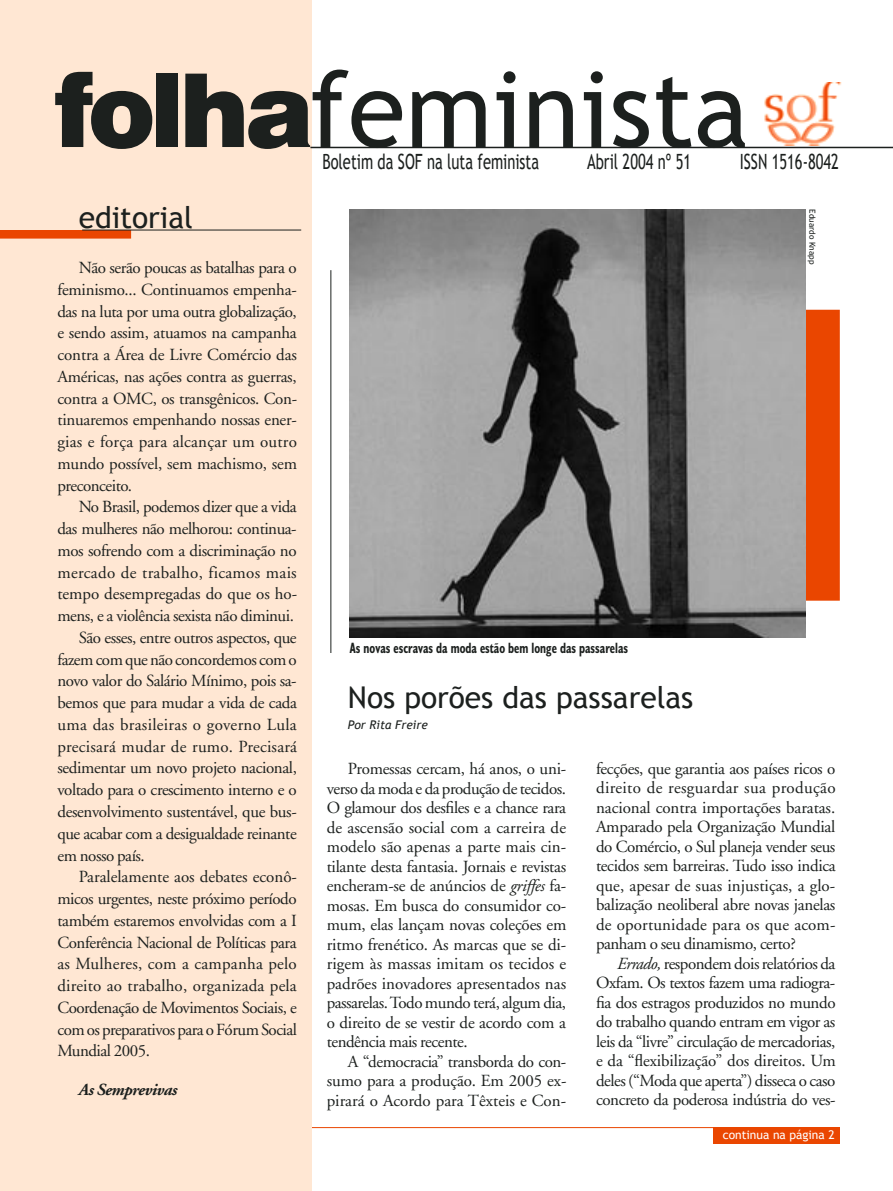
<style>
.page{position:relative;width:893px;height:1191px;background:#fff}
.page>*{position:absolute;margin:0;border:0;box-sizing:border-box;transform-origin:0 0}
.t1{font:105px "Trebuchet MS";color:#1c201e}
.titulinho{font:30px "Trebuchet MS";color:#1c201e}
.t2{font:21px "Trebuchet MS";color:#1c201e;scale:.7 1}
.texto{font:16.95px/21.8px "Adobe Garamond";letter-spacing:-.03em;color:#1c201e;text-align:justify}
.texto-2{font:italic 700 16.95px "Adobe Garamond";letter-spacing:-.03em;color:#1c201e}
.Legenda{font:700 condensed 15px "Humanist 521 BT";color:#1c201e;scale:.8 1}
.t3{font:12px "Trebuchet MS";color:#fff}
.autor{font:italic 12px "Trebuchet MS";color:#1c201e}
.crédito{font:8.25px "Trebuchet MS";color:#1c201e}
.s1{font-family:"Swiss 721 BT";font-weight:900;font-size:102px}
.s2{font-style:italic}
</style>
<div class="page">
<div style="left:750px;top:310px;width:89px;height:290px;background:#ea4600"></div>
<div style="left:749px;top:310px;width:91px;height:290px;border:2px solid #ea4600"></div>
<hr style="left:251px;top:1127px;width:589px;height:1px;background:#ea4600">
<div style="left:713px;top:1127px;width:127px;height:17px;background:#ea4600"></div>
<div style="left:0;top:0;width:311px;height:1191px;background:#ffe7d3"></div>
<hr style="left:310px;top:147px;width:583px;height:1px;background:#1c201e">
<img style="left:764px;top:82px;width:78px;height:63px">
<svg style="left:0;top:230px;width:131px;height:8px"></svg>
<hr style="left:82px;top:230px;width:219px;height:1px;background:#1c201e">
<hr style="left:331px;top:270px;width:1px;height:383px;background:#1c201e">
<img style="left:350px;top:209px;width:456px;height:428px">
<p class="t1" style="left:54px;top:48px;width:696px"><span class="s1">folha</span>feminista</p>
<p class="t2" style="left:322px;top:149px;width:311px">Boletim da SOF na luta feminista</p>
<p class="t2" style="left:587px;top:149px;width:150px">Abril 2004 nº 51</p>
<p class="t2" style="left:740px;top:149px;width:143px">ISSN 1516-8042</p>
<p class="titulinho" style="left:79px;top:199px;width:116px">editorial</p>
<p class="crédito" style="left:817px;top:209px;width:57px;rotate:90deg">Eduardo Knapp</p>
<p class="texto" style="left:57px;top:257px;width:241px;text-indent:21px">Não serão poucas as batalhas para o feminismo... Continuamos empenha&shy;das na luta por uma outra globalização, e sendo assim, atuamos na campanha contra a Área de Livre Comércio das Américas, nas ações contra as guerras, contra a OMC, os transgênicos. Con&shy;tinuaremos empenhando nossas ener&shy;gias e força para alcançar um outro mundo possível, sem machismo, sem preconceito.</p>
<p class="texto" style="left:57px;top:496px;width:241px;text-indent:21px">No Brasil, podemos dizer que a vida das mulheres não melhorou: continua&shy;mos sofrendo com a discriminação no mercado de trabalho, ficamos mais tempo desempregadas do que os ho&shy;mens, e a violência sexista não diminui.</p>
<p class="texto" style="left:57px;top:627px;width:241px;text-indent:21px">São esses, entre outros aspectos, que fazem com que não concordemos com o novo valor do Salário Mínimo, pois sa&shy;bemos que para mudar a vida de cada uma das brasileiras o governo Lula precisará mudar de rumo. Precisará sedimentar um novo projeto nacional, voltado para o crescimento interno e o desenvolvimento sustentável, que bus&shy;que acabar com a desigualdade reinante em nosso país.</p>
<p class="texto" style="left:57px;top:866px;width:241px;text-indent:21px">Paralelamente aos debates econô&shy;micos urgentes, neste próximo período também estaremos envolvidas com a I Conferência Nacional de Políticas para as Mulheres, com a campanha pelo direito ao trabalho, organizada pela Coordenação de Movimentos Sociais, e com os preparativos para o Fórum Social Mundial 2005.</p>
<p class="texto-2" style="left:79px;top:1080px;width:100px">As Semprevivas</p>
<p class="Legenda" style="left:350px;top:638px;width:349px">As novas escravas da moda estão bem longe das passarelas</p>
<p class="titulinho" style="left:348px;top:679px;width:347px">Nos porões das passarelas</p>
<p class="autor" style="left:348px;top:717px;width:82px">Por Rita Freire</p>
<p class="texto" style="left:596px;top:759px;width:241px;line-height:19.5px">fecções, que garantia aos países ricos o direito de resguardar sua produção nacional contra importações baratas.<br>Amparado pela Organização Mundial do Comércio, o Sul planeja vender seus tecidos sem barreiras. Tudo isso indica que, apesar de suas injustiças, a glo&shy;balização neoliberal abre novas janelas de oportunidade para os que acom&shy;panham o seu dinamismo, certo?</p>
<p class="texto" style="left:596px;top:954px;width:241px;line-height:19.5px;text-indent:21px"><span class="s2">Errado,</span> respondem dois relatórios da Oxfam. Os textos fazem uma radiogra&shy;fia dos estragos produzidos no mundo do trabalho quando entram em vigor as leis da “livre” circulação de mercadorias, e da “flexibilização” dos direitos. Um deles (“Moda que aperta”) disseca o caso concreto da poderosa indústria do ves-</p>
<p class="texto" style="left:327px;top:759px;width:241px;line-height:19.5px;text-indent:21px">Promessas cercam, há anos, o uni&shy;verso da moda e da produção de tecidos.<br>O glamour dos desfiles e a chance rara de ascensão social com a carreira de modelo são apenas a parte mais cin&shy;tilante desta fantasia. Jornais e revistas encheram-se de anúncios de <span class="s2">griffes</span> fa&shy;mosas. Em busca do consumidor co&shy;mum, elas lançam novas coleções em ritmo frenético. As marcas que se di&shy;rigem às massas imitam os tecidos e padrões inovadores apresentados nas passarelas. Todo mundo terá, algum dia, o direito de se vestir de acordo com a tendência mais recente.</p>
<p class="texto" style="left:327px;top:1052px;width:241px;line-height:19.5px;text-indent:21px">A “democracia” transborda do con&shy;sumo para a produção. Em 2005 ex&shy;pirará o Acordo para Têxteis e Con-</p>
<p class="t3" style="left:723px;top:1128px;width:113px">continua na página 2</p>
</div>
